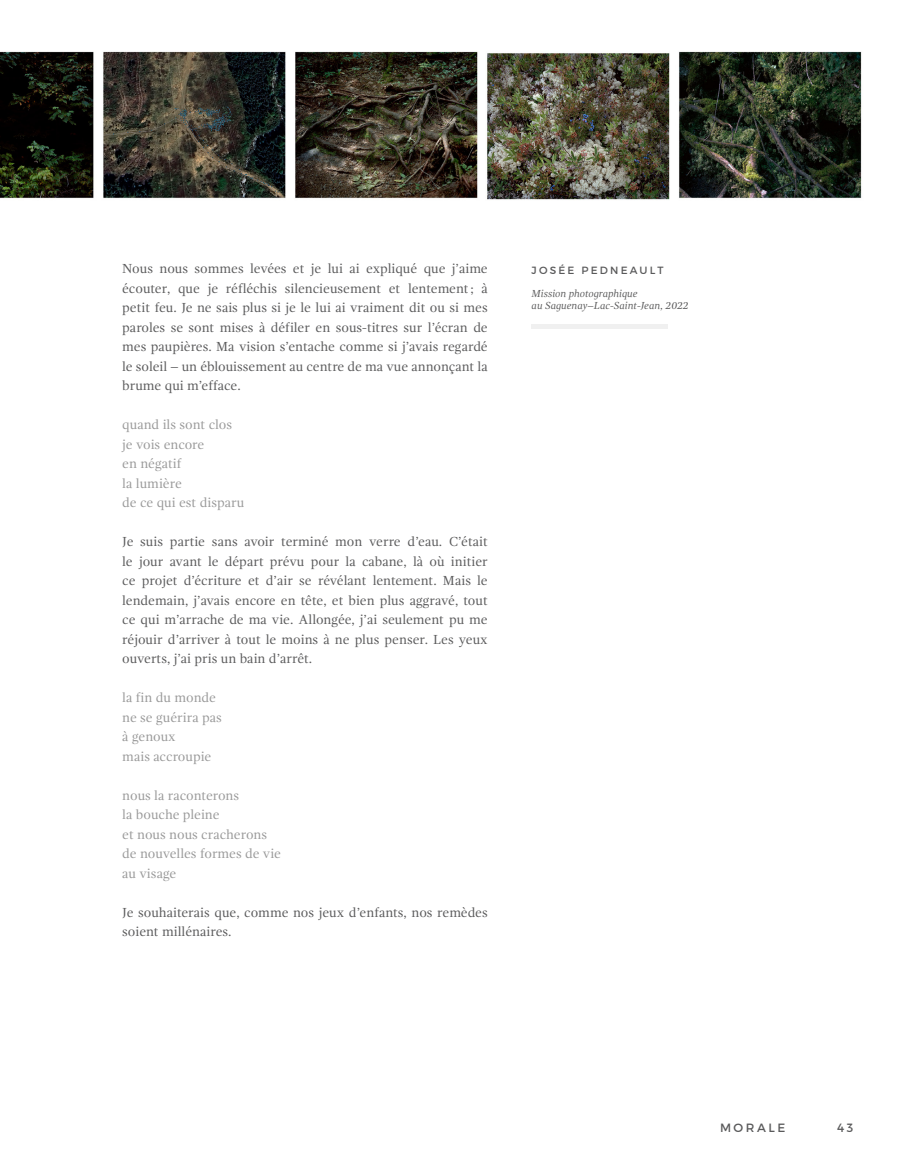
<style>
.page{position:relative;width:898px;height:1161px;background:#fff}
.page>*{position:absolute;margin:0;border:0;box-sizing:border-box;transform-origin:0 0}
.t1{font:13.5px/19.5px "Gandhi Serif";color:#5a5a5b;text-align:justify}
.t2{font:13.5px/19.5px "Gandhi Serif";color:#999}
.t3{font:12px "Montserrat";letter-spacing:.21em;color:#5a5a5b}
.t4{font:italic 10.5px/12px "Gandhi Serif";color:#5a5a5b}
.t5{font:10.5px "Montserrat";letter-spacing:.21em;color:#5a5a5b}
</style>
<div class="page">
<img style="left:0;top:51px;width:862px;height:149px">
<div style="left:531px;top:324px;width:136px;height:5px;background:#f0f0f0"></div>
<p class="t1" style="left:122px;top:259px;width:367px">Nous nous sommes levées et je lui ai expliqué que j’aime écouter, que je réfléchis silencieusement et lentement; à petit feu. Je ne sais plus si je le lui ai vraiment dit ou si mes paroles se sont mises à défiler en sous-titres sur l’écran de mes paupières. Ma vision s’entache comme si j’avais regardé le soleil – un éblouissement au centre de ma vue annonçant la brume qui m’efface.</p>
<p class="t2" style="left:122px;top:415px;width:124px">quand ils sont clos je vois encore<br>en négatif<br>la lumière<br>de ce qui est disparu</p>
<p class="t1" style="left:122px;top:532px;width:367px">Je suis partie sans avoir terminé mon verre d’eau. C’était le jour avant le départ prévu pour la cabane, là où initier ce projet d’écriture et d’air se révélant lentement. Mais le lendemain, j’avais encore en tête, et bien plus aggravé, tout ce qui m’arrache de ma vie. Allongée, j’ai seulement pu me réjouir d’arriver à tout le moins à ne plus penser. Les yeux ouverts, j’ai pris un bain d’arrêt.</p>
<p class="t2" style="left:122px;top:688px;width:101px">la fin du monde ne se guérira pas à genoux<br>mais accroupie</p>
<p class="t2" style="left:122px;top:785px;width:160px">nous la raconterons<br>la bouche pleine<br>et nous nous cracherons de nouvelles formes de vie au visage</p>
<p class="t1" style="left:122px;top:902px;width:367px">Je souhaiterais que, comme nos jeux d’enfants, nos remèdes soient millénaires.</p>
<p class="t5" style="left:531px;top:264px;width:134px">JOSÉE PEDNEAULT</p>
<p class="t4" style="left:531px;top:288px;width:159px">Mission photographique<br>au Saguenay–Lac-Saint-Jean, 2022</p>
<p class="t3" style="left:720px;top:1120px;width:67px">MORALE</p>
<p class="t3" style="left:837px;top:1120px;width:18px">43</p>
</div>
